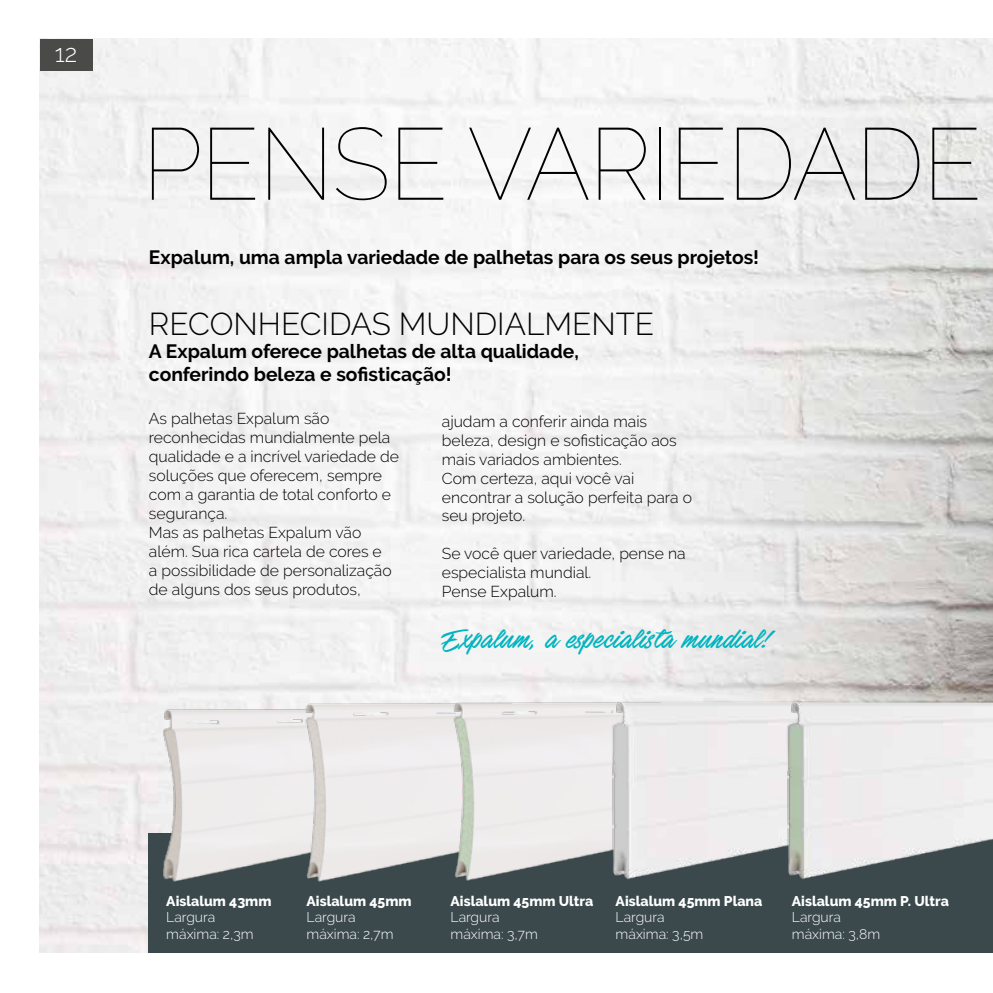
<style>
.page{position:relative;width:993px;height:993px;background:#fff}
.page>*{position:absolute;margin:0;border:0;box-sizing:border-box;transform-origin:0 0}
.t1{font:100 101.5px "Raleway";letter-spacing:-.015em;color:#000;scale:.95 1}
.t2{font:31.5px "Stackyard PERSONALUSE";color:#00b4c0}
.t3{font:300 31.5px "Raleway";color:#000}
.t4{font:300 24.5px "Raleway";color:#fff}
.t5{font:700 19.25px/23.1px "Raleway";color:#000}
.t6{font:300 15.75px/18.9px "Raleway";color:#000}
.t7{font:300 14px/16.8px "Raleway";color:#fff}
.t8{font:800 14px "Raleway";color:#fff}
</style>
<div class="page">
<img style="left:40px;top:39px;width:952px;height:913px">
<div style="left:149px;top:833px;width:843px;height:119px;background:#3b494c"></div>
<div style="left:40px;top:39px;width:53px;height:31px;background:#4a4a49"></div>
<img style="left:138px;top:664px;width:144px;height:257px">
<img style="left:282px;top:657px;width:148px;height:225px">
<img style="left:430px;top:656px;width:156px;height:225px">
<img style="left:586px;top:656px;width:175px;height:224px">
<img style="left:761px;top:656px;width:231px;height:223px">
<h3 class="t4" style="left:55px;top:39px;width:24px">12</h3>
<h1 class="t1" style="left:142px;top:104px;width:885px">PENSE VARIEDADE</h1>
<p class="t5" style="left:149px;top:245px;width:611px">Expalum, uma ampla variedade de palhetas para os seus projetos!</p>
<h2 class="t3" style="left:149px;top:305px;width:506px">RECONHECIDAS MUNDIALMENTE</h2>
<p class="t5" style="left:149px;top:340px;width:431px">A Expalum oferece palhetas de alta qualidade, conferindo beleza e sofisticação!</p>
<p class="t6" style="left:149px;top:409px;width:251px">As palhetas Expalum são reconhecidas mundialmente pela qualidade e a incrível variedade de soluções que oferecem, sempre com a garantia de total conforto e segurança.<br>Mas as palhetas Expalum vão além. Sua rica cartela de cores e<br>a possibilidade de personalização de alguns dos seus produtos,</p>
<p class="t6" style="left:442px;top:411px;width:251px">ajudam a conferir ainda mais beleza, design e sofisticação aos mais variados ambientes.<br>Com certeza, aqui você vai encontrar a solução perfeita para o seu projeto.</p>
<p class="t6" style="left:442px;top:544px;width:245px">Se você quer variedade, pense na especialista mundial.<br>Pense Expalum.</p>
<h2 class="t2" style="left:440px;top:622px;width:331px">Expalum, a especialista mundial!</h2>
<p class="t8" style="left:166px;top:892px;width:107px">Aislalum 43mm</p>
<p class="t7" style="left:166px;top:908px;width:89px">Largura máxima: 2,3m</p>
<p class="t8" style="left:306px;top:892px;width:106px">Aislalum 45mm</p>
<p class="t7" style="left:306px;top:908px;width:88px">Largura máxima: 2,7m</p>
<p class="t8" style="left:450px;top:892px;width:144px">Aislalum 45mm Ultra</p>
<p class="t7" style="left:450px;top:908px;width:89px">Largura máxima: 3,7m</p>
<p class="t8" style="left:615px;top:892px;width:148px">Aislalum 45mm Plana</p>
<p class="t7" style="left:615px;top:908px;width:89px">Largura máxima: 3,5m</p>
<p class="t8" style="left:791px;top:892px;width:158px">Aislalum 45mm P. Ultra</p>
<p class="t7" style="left:791px;top:908px;width:90px">Largura máxima: 3,8m</p>
</div>
